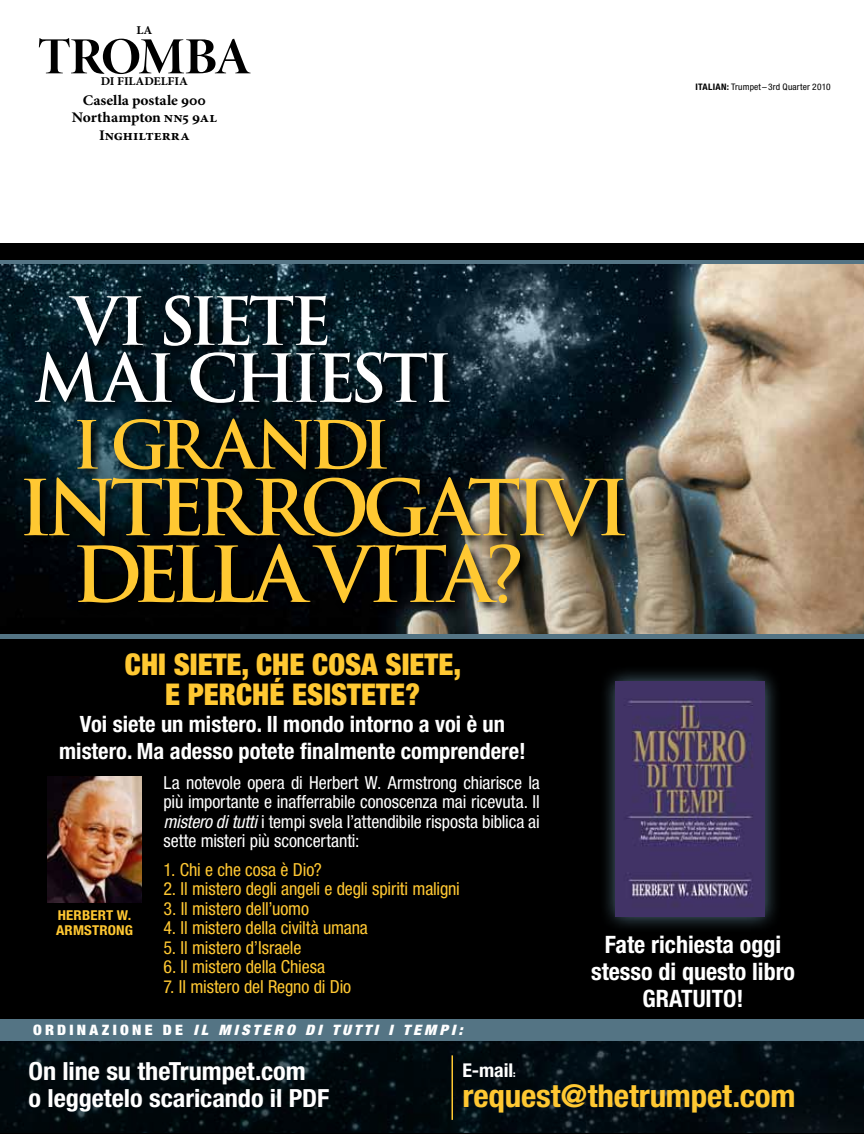
<style>
.page{position:relative;width:864px;height:1134px;background:#fff}
.page>*{position:absolute;margin:0;border:0;box-sizing:border-box;transform-origin:0 0}
.t1{font:700 75px/66.6px "Trajan Pro";letter-spacing:-.09em;color:#ffc832}
.t2{font:700 64.5px/57px "Trajan Pro";letter-spacing:-.075em;color:#fff}
.t3{font:700 64.5px "Trajan Pro";letter-spacing:-.095em;color:#ffc832}
.t4{font:52.35px "Minion Pro Bold Disp";letter-spacing:-.05em;color:#000;scale:1.05 1}
.t5{font:700 condensed 31.5px "Helvetica Neue LT Std";letter-spacing:-.005em;color:#ffc832;scale:1.05 1}
.t6{font:900 condensed 30px "Helvetica Neue LT Std";color:#ffc832}
.t7{font:700 condensed 25.05px/27px "Helvetica Neue LT Std";letter-spacing:-.005em;color:#fff;scale:1.05 1}
.t8{font:700 condensed 24px/27px "Helvetica Neue LT Std";color:#fff;text-align:center}
.t9{font:700 condensed 22.5px/27px "Helvetica Neue LT Std";color:#fff;text-align:center}
.t10{font:700 condensed 19.05px "Helvetica Neue LT Std";color:#fff;scale:1.05 1}
.t11{font:condensed 18px/19.5px "Helvetica Neue LT Std";letter-spacing:-.01em;color:#fff;text-align:justify}
.t12{font:condensed 18px "Helvetica Neue LT Std";letter-spacing:-.01em;color:#ffc832}
.t13{font:700 14.7px/17.7px "Minion Pro";letter-spacing:-.005em;color:#000;text-align:center;scale:1.05 1}
.t14{font:italic 900 condensed 14.4px "Helvetica Neue LT Std";letter-spacing:.19em;color:#fff;scale:1.09 1}
.t15{font:700 condensed 13.65px/15px "Helvetica Neue LT Std";letter-spacing:.01em;color:#ffc832;scale:1.09 1}
.t16{font:700 12px "Minion Pro";letter-spacing:-.01em;color:#000;scale:1.05 1}
.t17{font:condensed 9px "Helvetica Neue LT Std";letter-spacing:.02em;color:#000;scale:1.05 1}
.t18{font:700 condensed 9px "Helvetica Neue LT Std";color:#000;scale:1.05 1}
.s1{font-weight:700}
.s2{font-style:italic}
.s3{font-style:normal}
.s4{font-weight:900;font-size:8.7px}
</style>
<div class="page">
<div style="left:0;top:244px;width:864px;height:890px;background:#000"></div>
<img style="left:0;top:1040px;width:864px;height:92px">
<div style="left:0;top:260px;width:864px;height:378px;background:#547484"></div>
<img style="left:0;top:265px;width:864px;height:369px">
<svg style="left:605px;top:671px;width:171px;height:257px"></svg>
<img style="left:616px;top:682px;width:149px;height:234px">
<div style="left:0;top:1019px;width:864px;height:21px;background:#547484"></div>
<svg style="left:20px;top:292px;width:616px;height:324px;background:#121d22"></svg>
<img style="left:47px;top:777px;width:95px;height:126px">
<hr style="left:452px;top:1055px;width:1px;height:65px;background:#ffc832">
<p class="t16" style="left:137px;top:22px;width:9px">la</p>
<h3 class="t4" style="left:38px;top:25px;width:204px">TROMBA</h3>
<p class="t16" style="left:101px;top:73px;width:83px">di filadelfia</p>
<p class="t13" style="left:72px;top:91px;width:140px">Casella postale 900<br>Northampton nn5 9al<br>Inghilterra</p>
<h2 class="t2" style="left:34px;top:294px;width:421px;text-indent:39px">VI SIETE<br>MAI CHIESTI</h2>
<h2 class="t3" style="left:72px;top:405px;width:320px">I GRANDI</h2>
<h1 class="t1" style="left:72px;top:476px;width:559px;text-indent:-54px">INTERROGATIVI<br>DELLA VITA?</h1>
<h3 class="t6" style="left:125px;top:646px;width:64px">CHI SIETE</h3>
<h3 class="t6" style="left:242px;top:646px;width:105px">, CHE COSA</h3>
<h3 class="t6" style="left:386px;top:646px;width:15px">SIETE</h3>
<h3 class="t6" style="left:453px;top:646px;width:9px">,</h3>
<h3 class="t6" style="left:165px;top:676px;width:143px">E PERCHÉ ESISTETE</h3>
<h3 class="t6" style="left:405px;top:676px;width:16px">?</h3>
<p class="t9" style="left:59px;top:711px;width:468px">Voi siete un mistero. Il mondo intorno a voi è un mistero. Ma adesso potete finalmente comprendere!</p>
<p class="t18" style="left:696px;top:81px;width:6px">italian</p>
<p class="t17" style="left:727px;top:82px;width:101px"><span class="s1">:</span> Trumpet–3rd Quarter 2010</p>
<p class="t15" style="left:56px;top:908px;width:72px">HERBERT W.<br>ARMSTRONG</p>
<p class="t11" style="left:164px;top:773px;width:378px">La notevole opera di Herbert W. Armstrong chiarisce la più importante e inafferrabile conoscenza mai ricevuta. Il <span class="s2">mistero di tutti</span> i tempi svela l’attendibile risposta biblica ai sette misteri più sconcertanti:</p>
<p class="t12" style="left:164px;top:859px;width:160px">1. Chi e che cosa è Dio?</p>
<p class="t12" style="left:164px;top:879px;width:298px">2. Il mistero degli angeli e degli spiriti maligni</p>
<p class="t12" style="left:164px;top:898px;width:147px">3. Il mistero dell’uomo</p>
<p class="t12" style="left:164px;top:918px;width:206px">4. Il mistero della civiltà umana</p>
<p class="t12" style="left:164px;top:937px;width:139px">5. Il mistero d’Israele</p>
<p class="t12" style="left:164px;top:957px;width:163px">6. Il mistero della Chiesa</p>
<p class="t12" style="left:164px;top:976px;width:189px">7. Il mistero del Regno di Dio</p>
<p class="t14" style="left:33px;top:1021px;width:396px"><span class="s3">ORDINAZIONE DE</span> IL MISTERO DI TUTTI I TEMPI:</p>
<h3 class="t8" style="left:591px;top:930px;width:206px">Fate richiesta oggi stesso di questo libro<br>GRATUITO!</h3>
<h3 class="t7" style="left:28px;top:1057px;width:288px">On line su theTrumpet.com<br>o leggetelo scaricando il PDF</h3>
<p class="t10" style="left:463px;top:1058px;width:52px">E-mail<span class="s4">:</span></p>
<h3 class="t5" style="left:463px;top:1076px;width:319px">request@thetrumpet.com</h3>
</div>
